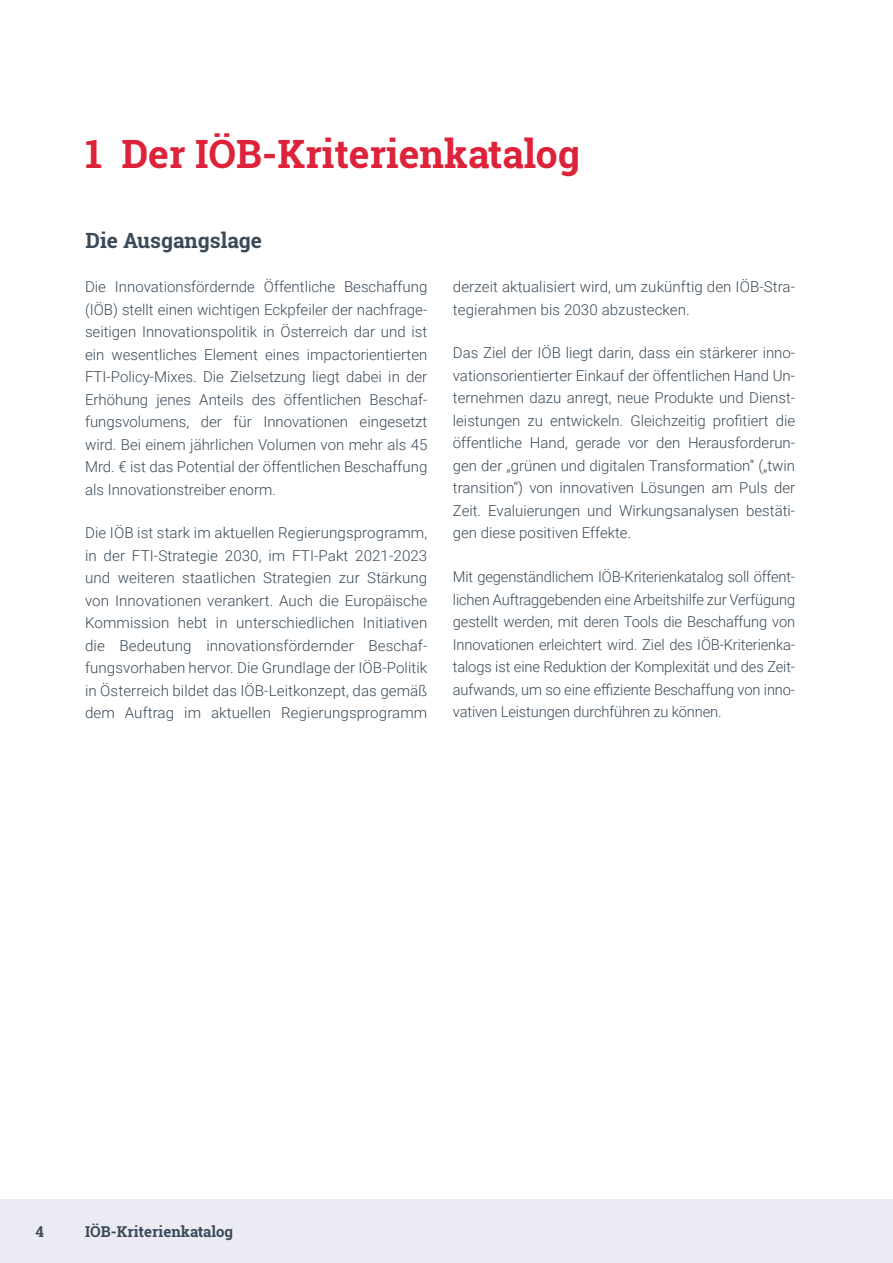
<style>
.page{position:relative;width:893px;height:1263px;background:#fff}
.page>*{position:absolute;margin:0;border:0;box-sizing:border-box;transform-origin:0 0}
.Ü1{font:700 39px "Roboto Slab";color:#dd223a}
.Ü3{font:700 21px "Roboto Slab";color:#3a4a58}
.Fließtext_ohne_Einzu{font:300 15px/22.5px "Roboto";color:#3a4a58;text-align:justify}
.t1{font:700 15px "Roboto Slab";color:#3a4a58}
.t2{font:700 15px "Roboto Slab";color:#3a4a58}
</style>
<div class="page">
<div style="left:0;top:1199px;width:893px;height:64px;background:#ebebf4"></div>
<p class="Ü1" style="left:85px;top:128px;width:496px">1 Der IÖB-Kriterienkatalog</p>
<p class="Ü3" style="left:86px;top:226px;width:178px">Die Ausgangslage</p>
<p class="Fließtext_ohne_Einzu" style="left:85px;top:275px;width:344px">Die Innovationsfördernde Öffentliche Beschaffung (IÖB) stellt einen wichtigen Eckpfeiler der nachfrage&shy;seitigen Innovationspolitik in Österreich dar und ist ein wesentliches Element eines impactorientierten FTI-Policy-Mixes. Die Zielsetzung liegt dabei in der Erhöhung jenes Anteils des öffentlichen Beschaf&shy;fungsvolumens, der für Innovationen eingesetzt wird. Bei einem jährlichen Volumen von mehr als 45<br>Mrd. € ist das Potential der öffentlichen Beschaffung als Innovationstreiber enorm.</p>
<p class="Fließtext_ohne_Einzu" style="left:85px;top:521px;width:344px">Die IÖB ist stark im aktuellen Regierungsprogramm, in der FTI-Strategie 2030, im FTI-Pakt 2021-2023 und weiteren staatlichen Strategien zur Stärkung von Innovationen verankert. Auch die Europäische Kommission hebt in unterschiedlichen Initiativen die Bedeutung innovationsfördernder Beschaf&shy;fungsvorhaben hervor. Die Grundlage der IÖB-Politik in Österreich bildet das IÖB-Leitkonzept, das gemäß dem Auftrag im aktuellen Regierungsprogramm</p>
<p class="Fließtext_ohne_Einzu" style="left:453px;top:275px;width:344px">derzeit aktualisiert wird, um zukünftig den IÖB-Stra&shy;tegierahmen bis 2030 abzustecken.</p>
<p class="Fließtext_ohne_Einzu" style="left:453px;top:341px;width:344px">Das Ziel der IÖB liegt darin, dass ein stärkerer inno&shy;vationsorientierter Einkauf der öffentlichen Hand Un&shy;ternehmen dazu anregt, neue Produkte und Dienst&shy;leistungen zu entwickeln. Gleichzeitig profitiert die öffentliche Hand, gerade vor den Herausforderun&shy;gen der „grünen und digitalen Transformation“ („twin transition“) von innovativen Lösungen am Puls der Zeit. Evaluierungen und Wirkungsanalysen bestäti&shy;gen diese positiven Effekte.</p>
<p class="Fließtext_ohne_Einzu" style="left:453px;top:565px;width:344px">Mit gegenständlichem IÖB-Kriterienkatalog soll öffent&shy;lichen Auftraggebenden eine Arbeitshilfe zur Verfügung gestellt werden, mit deren Tools die Beschaffung von Innovationen erleichtert wird. Ziel des IÖB-Kriterienka&shy;talogs ist eine Reduktion der Komplexität und des Zeit&shy;aufwands, um so eine effiziente Beschaffung von inno&shy;vativen Leistungen durchführen zu können.</p>
<p class="t2" style="left:36px;top:1221px;width:10px">4</p>
<p class="t1" style="left:85px;top:1221px;width:150px">IÖB-Kriterienkatalog</p>
</div>
